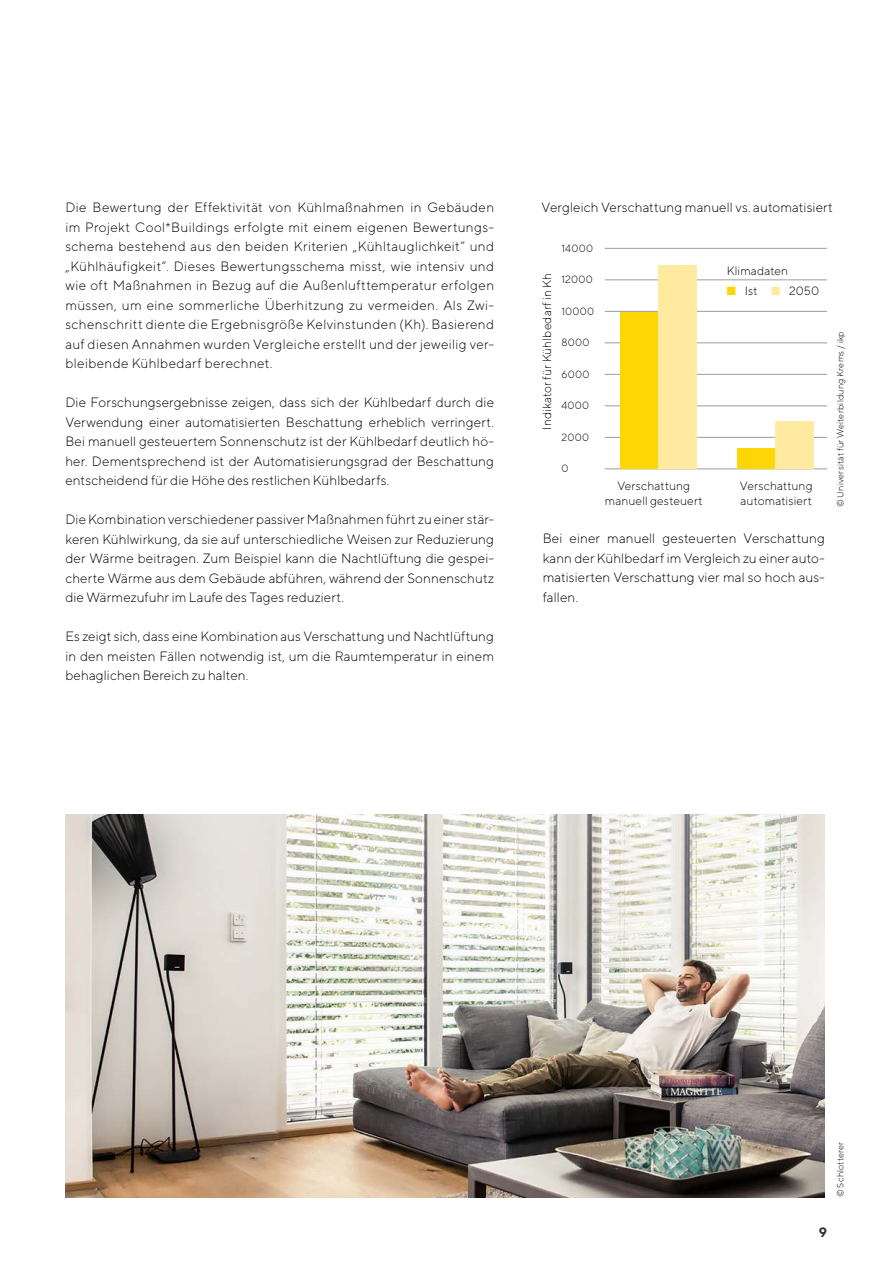
<style>
.page{position:relative;width:893px;height:1263px;background:#fff}
.page>*{position:absolute;margin:0;border:0;box-sizing:border-box;transform-origin:0 0}
.t1{font:300 13.5px/19.5px "TT Norms";letter-spacing:.005em;color:#000;text-align:justify}
.t2{font:700 13.5px "TT Norms";color:#25303b}
.t3{font:300 12px/15px "TT Norms";letter-spacing:.01em;color:#000;text-align:center}
.t4{font:300 10.5px "TT Norms";letter-spacing:.03em;color:#000}
.t5{font:300 9px "TT Norms";letter-spacing:.02em;color:#000}
.s1{color:#ffd605}
.s2{color:#ffeaa0}
</style>
<div class="page">
<img style="left:65px;top:814px;width:760px;height:383px">
<hr style="left:605px;top:248px;width:222px;height:1px;background:#9d9d9c">
<hr style="left:605px;top:279px;width:222px;height:1px;background:#9d9d9c">
<hr style="left:605px;top:311px;width:222px;height:1px;background:#9d9d9c">
<hr style="left:605px;top:342px;width:222px;height:1px;background:#9d9d9c">
<hr style="left:605px;top:374px;width:222px;height:1px;background:#9d9d9c">
<hr style="left:605px;top:405px;width:222px;height:1px;background:#9d9d9c">
<hr style="left:605px;top:437px;width:222px;height:1px;background:#9d9d9c">
<hr style="left:605px;top:468px;width:222px;height:1px;background:#9d9d9c">
<div style="left:620px;top:312px;width:38px;height:156px;background:#ffd605"></div>
<div style="left:658px;top:265px;width:38px;height:203px;background:#ffeaa0"></div>
<div style="left:737px;top:448px;width:38px;height:20px;background:#ffd605"></div>
<div style="left:776px;top:421px;width:38px;height:47px;background:#ffeaa0"></div>
<p class="t1" style="left:65px;top:198px;width:430px">Die Bewertung der Effektivität von Kühlmaßnahmen in Gebäuden im Projekt Cool*Buildings erfolgte mit einem eigenen Bewertungs&shy;schema bestehend aus den beiden Kriterien „Kühltauglichkeit“ und „Kühlhäufigkeit“. Dieses Bewertungsschema misst, wie intensiv und wie oft Maßnahmen in Bezug auf die Außenlufttemperatur erfolgen müssen, um eine sommerliche Überhitzung zu vermeiden. Als Zwi&shy;schenschritt diente die Ergebnisgröße Kelvinstunden (Kh). Basierend auf diesen Annahmen wurden Vergleiche erstellt und der jeweilig ver&shy;bleibende Kühlbedarf berechnet.</p>
<p class="t1" style="left:65px;top:393px;width:430px">Die Forschungsergebnisse zeigen, dass sich der Kühlbedarf durch die Verwendung einer automatisierten Beschattung erheblich verringert.<br>Bei manuell gesteuertem Sonnenschutz ist der Kühlbedarf deutlich hö&shy;her. Dementsprechend ist der Automatisierungsgrad der Beschattung entscheidend für die Höhe des restlichen Kühlbedarfs.</p>
<p class="t1" style="left:65px;top:510px;width:430px">Die Kombination verschiedener passiver Maßnahmen führt zu einer stär&shy;keren Kühlwirkung, da sie auf unterschiedliche Weisen zur Reduzierung der Wärme beitragen. Zum Beispiel kann die Nachtlüftung die gespei&shy;cherte Wärme aus dem Gebäude abführen, während der Sonnenschutz die Wärmezufuhr im Laufe des Tages reduziert.</p>
<p class="t1" style="left:65px;top:627px;width:430px">Es zeigt sich, dass eine Kombination aus Verschattung und Nachtlüftung in den meisten Fällen notwendig ist, um die Raumtemperatur in einem behaglichen Bereich zu halten.</p>
<p class="t1" style="left:542px;top:198px;width:293px">Vergleich Verschattung manuell vs. automatisiert</p>
<p class="t4" style="left:561px;top:241px;width:33px">14000</p>
<p class="t4" style="left:561px;top:273px;width:33px">12000</p>
<p class="t4" style="left:561px;top:304px;width:34px">10000</p>
<p class="t4" style="left:561px;top:336px;width:30px">8000</p>
<p class="t4" style="left:561px;top:367px;width:29px">6000</p>
<p class="t4" style="left:561px;top:399px;width:29px">4000</p>
<p class="t4" style="left:561px;top:430px;width:29px">2000</p>
<p class="t4" style="left:561px;top:462px;width:9px">0</p>
<p class="t3" style="left:605px;top:478px;width:100px">Verschattung manuell gesteuert</p>
<p class="t3" style="left:740px;top:478px;width:74px;text-align:left">Verschattung automatisiert</p>
<p class="t3" style="left:727px;top:263px;width:63px">Klimadaten</p>
<p class="t3" style="left:727px;top:283px;width:94px"><span class="s1">■</span> Ist <span class="s2">■</span> 2050</p>
<p class="t3" style="left:539px;top:430px;width:159px;rotate:-90deg">Indikator für Kühlbedarf in Kh</p>
<p class="t5" style="left:835px;top:507px;width:177px;rotate:-90deg">© Universität für Weiterbildung Krems / ikp</p>
<p class="t1" style="left:543px;top:529px;width:284px">Bei einer manuell gesteuerten Verschattung kann der Kühlbedarf im Vergleich zu einer auto&shy;matisierten Verschattung vier mal so hoch aus&shy;fallen.</p>
<p class="t5" style="left:835px;top:1197px;width:57px;rotate:-90deg">© Schlotterer</p>
<p class="t2" style="left:819px;top:1224px;width:10px">9</p>
</div>
